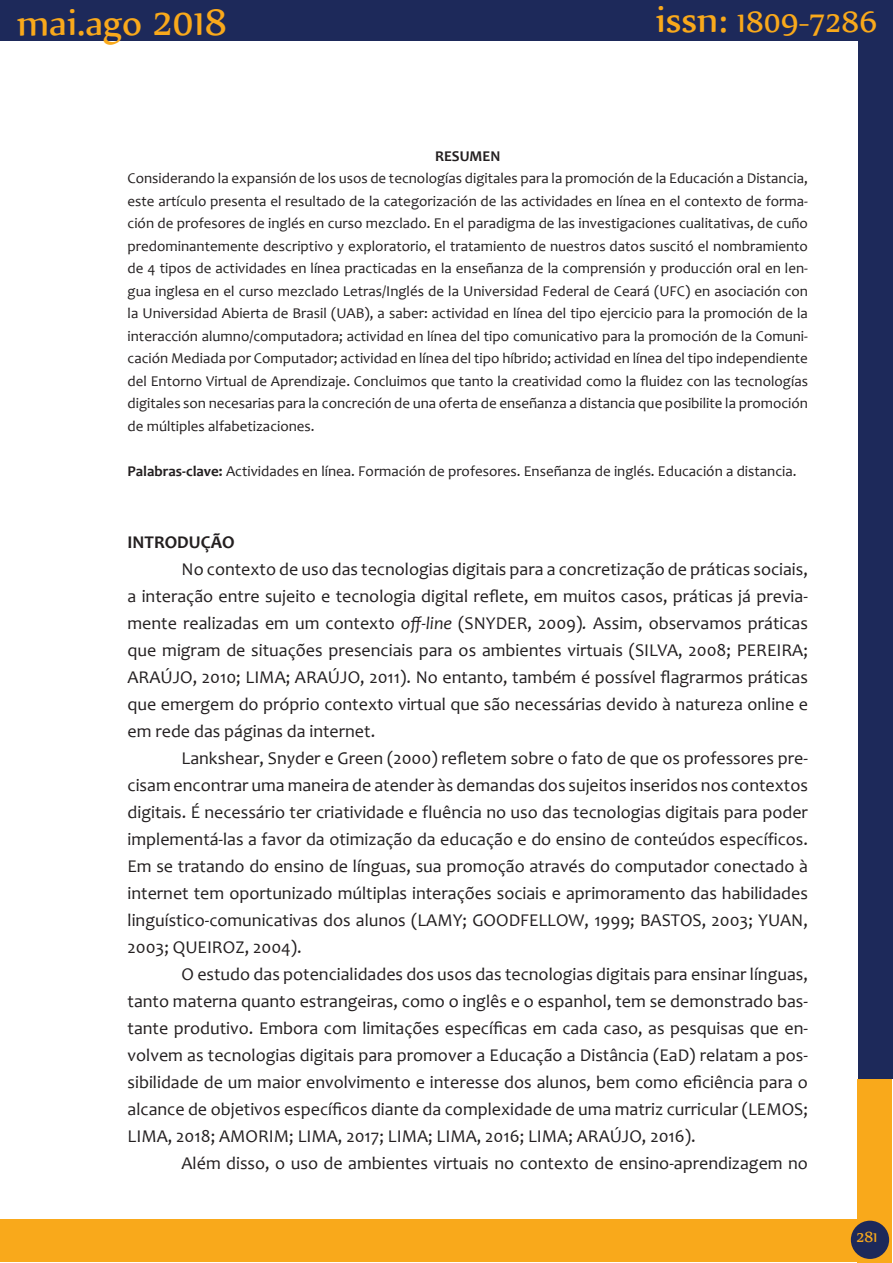
<style>
.page{position:relative;width:893px;height:1263px;background:#fff}
.page>*{position:absolute;margin:0;border:0;box-sizing:border-box;transform-origin:0 0}
.t1{font:45px "Nyala";color:#f9a91b}
.t2{font:36px "Nyala";color:#f9a91b}
.t3{font:18px/27px "Candara";color:#231f20;text-align:justify}
.t4{font:700 18px "Candara";color:#231f20}
.t5{font:18px "Nyala";color:#f9a91b}
.t6{font:15px/22.5px "Candara";color:#231f20;text-align:justify}
.t7{font:700 15px "Candara";color:#231f20}
.s1{font-size:45px}
.s2{font-weight:700}
.s3{font-style:italic}
</style>
<div class="page">
<div style="left:858px;top:0;width:34px;height:1079px;background:#1d295a"></div>
<div style="left:0;top:0;width:890px;height:41px;background:#1d295a"></div>
<div style="left:857px;top:1079px;width:34px;height:184px;background:#f9a91b"></div>
<div style="left:0;top:1219px;width:860px;height:43px;background:#f9a91b"></div>
<div style="left:851px;top:1221px;width:38px;height:38px;background:#1d295a;border-radius:50%"></div>
<h1 class="t1" style="left:17px;top:-6px;width:212px">mai.ago 2018</h1>
<h2 class="t2" style="left:656px;top:0;width:223px"><span class="s1">issn:</span> 1809-7286</h2>
<p class="t7" style="left:435px;top:147px;width:67px">RESUMEN</p>
<p class="t6" style="left:128px;top:167px;width:682px">Considerando la expansión de los usos de tecnologías digitales para la promoción de la Educación a Distancia, este artículo presenta el resultado de la categorización de las actividades en línea en el contexto de forma&shy;ción de profesores de inglés en curso mezclado. En el paradigma de las investigaciones cualitativas, de cuño predominantemente descriptivo y exploratorio, el tratamiento de nuestros datos suscitó el nombramiento de 4 tipos de actividades en línea practicadas en la enseñanza de la comprensión y producción oral en len&shy;gua inglesa en el curso mezclado Letras/Inglés de la Universidad Federal de Ceará (UFC) en asociación con la Universidad Abierta de Brasil (UAB), a saber: actividad en línea del tipo ejercicio para la promoción de la interacción alumno/computadora; actividad en línea del tipo comunicativo para la promoción de la Comuni&shy;cación Mediada por Computador; actividad en línea del tipo híbrido; actividad en línea del tipo independiente del Entorno Virtual de Aprendizaje. Concluimos que tanto la creatividad como la fluidez con las tecnologías digitales son necesarias para la concreción de una oferta de enseñanza a distancia que posibilite la promoción de múltiples alfabetizaciones.</p>
<p class="t6" style="left:128px;top:460px;width:670px"><span class="s2">Palabras-clave:</span> Actividades en línea. Formación de profesores. Enseñanza de inglés. Educación a distancia.</p>
<p class="t4" style="left:128px;top:531px;width:109px">INTRODUÇÃO</p>
<p class="t3" style="left:128px;top:555px;width:682px;text-indent:54px">No contexto de uso das tecnologias digitais para a concretização de práticas sociais, a interação entre sujeito e tecnologia digital reflete, em muitos casos, práticas já previa&shy;mente realizadas em um contexto <span class="s3">off-line</span> (SNYDER, 2009)<span class="s3">.</span> Assim, observamos práticas que migram de situações presenciais para os ambientes virtuais (SILVA, 2008; PEREIRA; ARAÚJO, 2010; LIMA; ARAÚJO, 2011). No entanto, também é possível flagrarmos práticas que emergem do próprio contexto virtual que são necessárias devido à natureza online e em rede das páginas da internet.</p>
<p class="t3" style="left:128px;top:744px;width:682px;text-indent:54px">Lankshear, Snyder e Green (2000) refletem sobre o fato de que os professores pre&shy;cisam encontrar uma maneira de atender às demandas dos sujeitos inseridos nos contextos digitais. É necessário ter criatividade e fluência no uso das tecnologias digitais para poder implementá-las a favor da otimização da educação e do ensino de conteúdos específicos.<br>Em se tratando do ensino de línguas, sua promoção através do computador conectado à internet tem oportunizado múltiplas interações sociais e aprimoramento das habilidades linguístico-comunicativas dos alunos (LAMY; GOODFELLOW, 1999; BASTOS, 2003; YUAN, 2003; QUEIROZ, 2004).</p>
<p class="t3" style="left:128px;top:960px;width:682px;text-indent:54px">O estudo das potencialidades dos usos das tecnologias digitais para ensinar línguas, tanto materna quanto estrangeiras, como o inglês e o espanhol, tem se demonstrado bas&shy;tante produtivo. Embora com limitações específicas em cada caso, as pesquisas que en&shy;volvem as tecnologias digitais para promover a Educação a Distância (EaD) relatam a pos&shy;sibilidade de um maior envolvimento e interesse dos alunos, bem como eficiência para o alcance de objetivos específicos diante da complexidade de uma matriz curricular (LEMOS; LIMA, 2018; AMORIM; LIMA, 2017; LIMA; LIMA, 2016; LIMA; ARAÚJO, 2016).</p>
<p class="t3" style="left:182px;top:1149px;width:628px">Além disso, o uso de ambientes virtuais no contexto de ensino-aprendizagem no</p>
<p class="t5" style="left:856px;top:1226px;width:23px">281</p>
</div>
